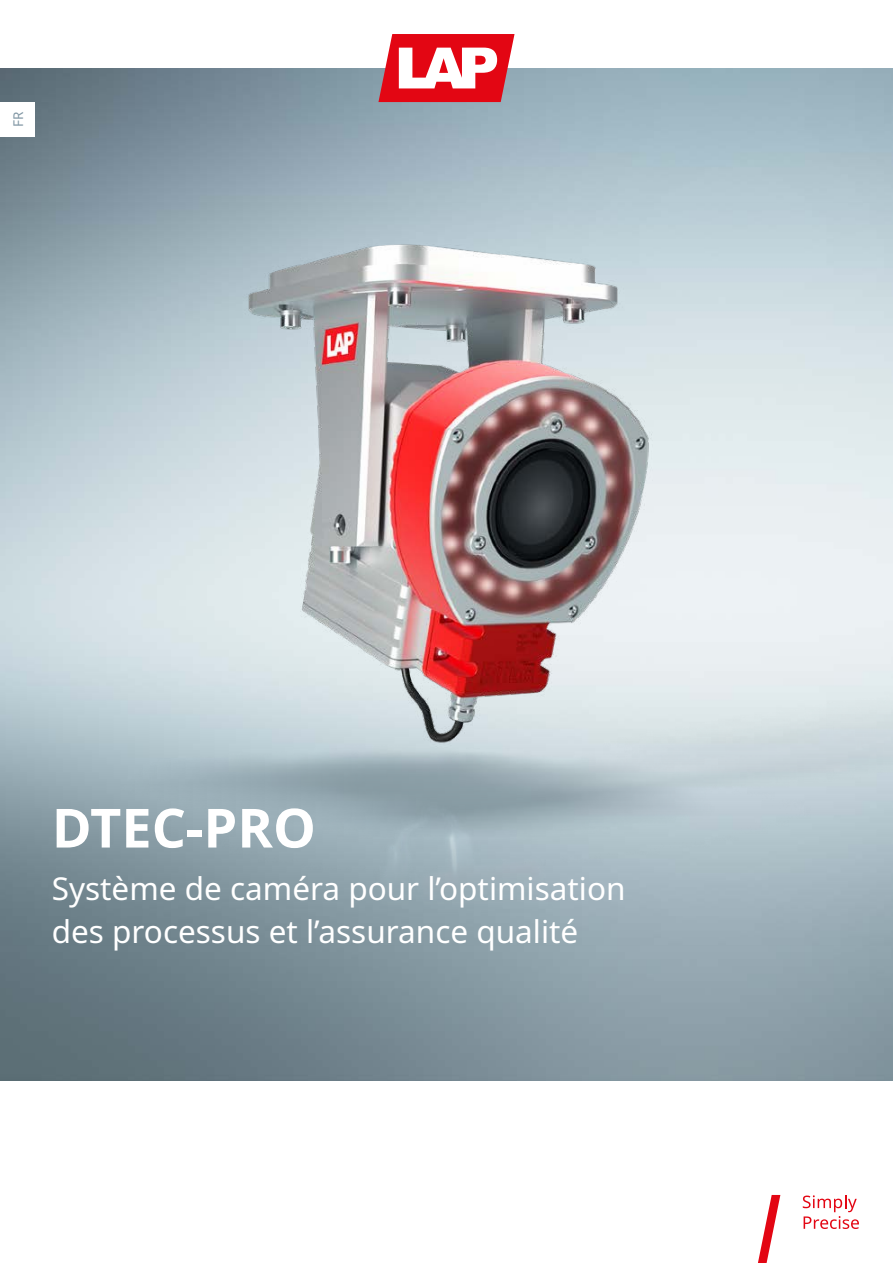
<style>
.page{position:relative;width:893px;height:1263px;background:#fff}
.page>*{position:absolute;margin:0;border:0;box-sizing:border-box;transform-origin:0 0}
.t1{font:700 54px "Noto Sans";color:#fff}
.t2{font:31.5px/43.5px "Noto Sans";color:#fff}
.t3{font:13.5px "Noto Sans";color:#8298a5}
</style>
<div class="page">
<img style="left:0;top:68px;width:893px;height:1012px">
<svg style="left:378px;top:34px;width:136px;height:68px"></svg>
<svg style="left:803px;top:1195px;width:56px;height:34px"></svg>
<svg style="left:758px;top:1195px;width:22px;height:68px"></svg>
<img style="left:0;top:202px;width:893px;height:743px">
<div style="left:0;top:102px;width:34px;height:34px;background:#fff"></div>
<p class="t3" style="left:9px;top:127px;width:17px;rotate:-90deg">FR</p>
<h1 class="t1" style="left:52px;top:790px;width:266px">DTEC-PRO</h1>
<p class="t2" style="left:52px;top:867px;width:575px">Système de caméra pour l’optimisation des processus et l’assurance qualité</p>
</div>
